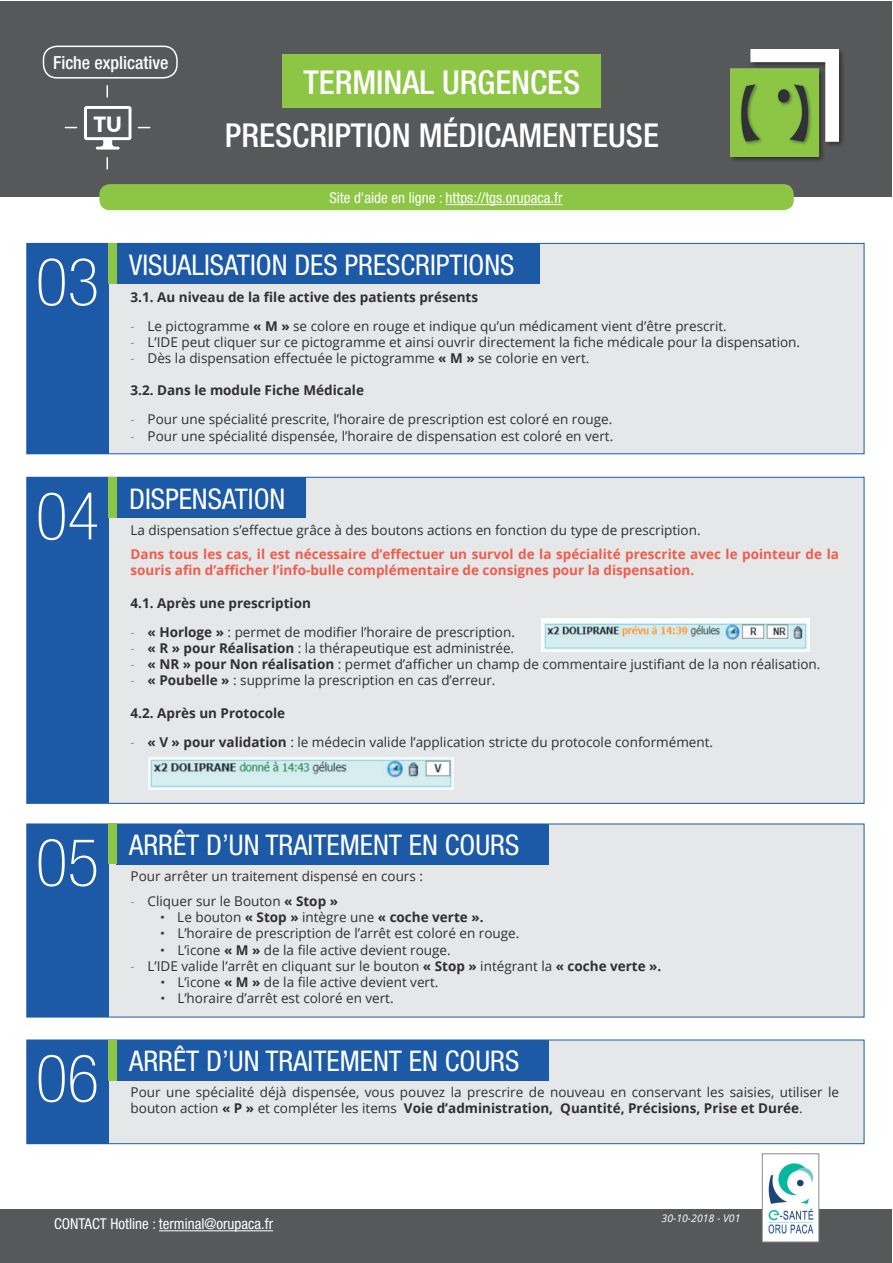
<style>
.page{position:relative;width:893px;height:1263px;background:#fff}
.page>*{position:absolute;margin:0;border:0;box-sizing:border-box;transform-origin:0 0}
.t1{font:100 condensed 66px "Helvetica Neue";color:#fff}
.t2{font:500 condensed 33px "Helvetica Neue";color:#fff}
.t3{font:condensed 28.5px "Helvetica Neue";color:#fff}
.t4{font:900 21px "Lato";color:#fff}
.t5{font:500 condensed 18px "Helvetica Neue";color:#fff}
.t6{font:condensed 15px "Helvetica Neue";color:#fff}
.t7{font:13.5px/16.2px "Open Sans";color:#312f30}
.t8{font:700 13.5px/16.2px "Open Sans";color:#f15c4b}
.t9{font:700 13.5px "Open Sans";color:#312f30}
.t10{font:italic 10.5px "Open Sans";color:#fff}
.s1{font-family:"Helvetica Neue";font-weight:100;font-stretch:condensed}
.s2{font-weight:700}
</style>
<div class="page">
<div style="left:0;top:1px;width:892px;height:196px;background:#57585a"></div>
<div style="left:0;top:1210px;width:892px;height:53px;background:#57585a"></div>
<div style="left:729px;top:48px;width:116px;height:116px;background:#231f20;opacity:.75"></div>
<img style="left:730px;top:50px;width:108px;height:106px">
<div style="left:99px;top:184px;width:695px;height:26px;background:#8dc644;border-radius:10px"></div>
<hr style="left:446px;top:204px;width:116px;height:1px;background:#fff">
<div style="left:43px;top:46px;width:135px;height:33px;border:2px solid #fff;border-radius:14px"></div>
<hr style="left:159px;top:1230px;width:114px;height:1px;background:#fff">
<div style="left:762px;top:1154px;width:57px;height:88px;background:#fff"></div>
<img style="left:768px;top:1163px;width:45px;height:70px">
<div style="left:762px;top:1153px;width:57px;height:89px;border:1px solid #87898c"></div>
<svg style="left:65px;top:127px;width:12px;height:1px"></svg>
<svg style="left:138px;top:127px;width:12px;height:1px"></svg>
<div style="left:26px;top:243px;width:838px;height:211px;background:#e6e7e9"></div>
<div style="left:26px;top:477px;width:838px;height:327px;background:#e6e7e9;border:1px solid #1c5aa7"></div>
<div style="left:26px;top:824px;width:838px;height:193px;background:#e6e7e9"></div>
<div style="left:26px;top:1040px;width:838px;height:104px;background:#e6e7e9;border:1px solid #1c5aa7"></div>
<div style="left:27px;top:243px;width:81px;height:211px;background:#1c5aa7"></div>
<div style="left:27px;top:478px;width:81px;height:325px;background:#1c5aa7"></div>
<div style="left:27px;top:824px;width:81px;height:193px;background:#1c5aa7"></div>
<div style="left:27px;top:1040px;width:81px;height:104px;background:#1c5aa7"></div>
<div style="left:116px;top:243px;width:424px;height:41px;background:#1c5aa7"></div>
<div style="left:116px;top:477px;width:190px;height:41px;background:#1c5aa7"></div>
<div style="left:116px;top:824px;width:433px;height:40px;background:#1c5aa7"></div>
<div style="left:116px;top:1040px;width:433px;height:40px;background:#1c5aa7"></div>
<div style="left:108px;top:243px;width:8px;height:41px;background:#8dc644"></div>
<div style="left:108px;top:477px;width:8px;height:41px;background:#8dc644"></div>
<div style="left:108px;top:824px;width:8px;height:40px;background:#8dc644"></div>
<div style="left:108px;top:1040px;width:8px;height:40px;background:#8dc644"></div>
<svg style="left:84px;top:106px;width:47px;height:44px"></svg>
<div style="left:283px;top:54px;width:318px;height:54px;background:#8dc644"></div>
<img style="left:541px;top:619px;width:268px;height:32px">
<img style="left:148px;top:757px;width:306px;height:33px">
<h3 class="t5" style="left:53px;top:52px;width:117px">Fiche explicative</h3>
<h2 class="t2" style="left:304px;top:62px;width:278px">TERMINAL URGENCES</h2>
<h3 class="t4" style="left:93px;top:108px;width:30px">TU</h3>
<h2 class="t2" style="left:225px;top:116px;width:435px">PRESCRIPTION MÉDICAMENTEUSE</h2>
<h1 class="t1" style="left:36px;top:245px;width:65px">03</h1>
<h1 class="t1" style="left:36px;top:479px;width:65px">04</h1>
<p class="t6" style="left:329px;top:189px;width:235px">Site d'aide en ligne : https://tgs.orupaca.fr</p>
<h3 class="t3" style="left:129px;top:248px;width:387px">VISUALISATION DES PRESCRIPTIONS</h3>
<p class="t9" style="left:131px;top:287px;width:349px">3.1. Au niveau de la file active des patients présents</p>
<p class="t7" style="left:131px;top:317px;width:598px"><span class="s1">-</span> Le pictogramme <span class="s2">« M »</span> se colore en rouge et indique qu’un médicament vient d’être prescrit.</p>
<p class="t7" style="left:131px;top:333px;width:671px"><span class="s1">-</span> L’IDE peut cliquer sur ce pictogramme et ainsi ouvrir directement la fiche médicale pour la dispensation.</p>
<p class="t7" style="left:131px;top:350px;width:460px"><span class="s1">-</span> Dès la dispensation effectuée le pictogramme <span class="s2">« M »</span> se colorie en vert.</p>
<p class="t9" style="left:131px;top:381px;width:235px">3.2. Dans le module Fiche Médicale</p>
<p class="t7" style="left:131px;top:411px;width:483px"><span class="s1">-</span> Pour une spécialité prescrite, l’horaire de prescription est coloré en rouge.</p>
<p class="t7" style="left:131px;top:427px;width:484px"><span class="s1">-</span> Pour une spécialité dispensée, l’horaire de dispensation est coloré en vert.</p>
<h3 class="t3" style="left:129px;top:482px;width:158px">DISPENSATION</h3>
<p class="t7" style="left:131px;top:521px;width:572px">La dispensation s’effectue grâce à des boutons actions en fonction du type de prescription.</p>
<p class="t8" style="left:131px;top:546px;width:710px">Dans tous les cas, il est nécessaire d’effectuer un survol de la spécialité prescrite avec le pointeur de la souris afin d’afficher l’info-bulle complémentaire de consignes pour la dispensation.</p>
<p class="t9" style="left:131px;top:593px;width:182px">4.1. Après une prescription</p>
<p class="t7" style="left:131px;top:623px;width:386px"><span class="s1">-</span> <span class="s2">« Horloge »</span> : permet de modifier l’horaire de prescription.</p>
<p class="t7" style="left:131px;top:640px;width:385px"><span class="s1">-</span> <span class="s2">« R » pour Réalisation</span> : la thérapeutique est administrée.</p>
<p class="t7" style="left:131px;top:656px;width:691px"><span class="s1">-</span> <span class="s2">« NR » pour Non réalisation</span> : permet d’afficher un champ de commentaire justifiant de la non réalisation.</p>
<p class="t7" style="left:131px;top:672px;width:366px"><span class="s1">-</span> <span class="s2">« Poubelle »</span> : supprime la prescription en cas d’erreur.</p>
<p class="t9" style="left:131px;top:703px;width:156px">4.2. Après un Protocole</p>
<p class="t7" style="left:131px;top:733px;width:584px"><span class="s1">-</span> <span class="s2">« V » pour validation</span> : le médecin valide l’application stricte du protocole conformément.</p>
<h1 class="t1" style="left:36px;top:825px;width:65px">05</h1>
<h1 class="t1" style="left:36px;top:1041px;width:65px">06</h1>
<h3 class="t3" style="left:129px;top:829px;width:392px">ARRÊT D’UN TRAITEMENT EN COURS</h3>
<p class="t7" style="left:131px;top:868px;width:294px">Pour arrêter un traitement dispensé en cours :</p>
<p class="t7" style="left:177px;top:892px;width:344px;text-indent:-47px"><span class="s1">-</span> Cliquer sur le Bouton <span class="s2">« Stop »<br></span>Le bouton <span class="s2">« Stop »</span> intègre une <span class="s2">« coche verte ».<br></span>L’horaire de prescription de l’arrêt est coloré en rouge.<br>L’icone <span class="s2">« M »</span> de la file active devient rouge.</p>
<p class="t7" style="left:177px;top:957px;width:486px;text-indent:-47px"><span class="s1">-</span> L’IDE valide l’arrêt en cliquant sur le bouton <span class="s2">« Stop »</span> intégrant la <span class="s2">« coche verte ».<br></span>L’icone <span class="s2">« M »</span> de la file active devient vert.<br>L’horaire d’arrêt est coloré en vert.</p>
<h3 class="t3" style="left:129px;top:1045px;width:392px">ARRÊT D’UN TRAITEMENT EN COURS</h3>
<p class="t7" style="left:131px;top:1084px;width:710px">Pour une spécialité déjà dispensée, vous pouvez la prescrire de nouveau en conservant les saisies, utiliser le bouton action <span class="s2">« P »</span> et compléter les items <span class="s2">Voie d’administration, Quantité, Précisions, Prise et Durée</span>.</p>
<p class="t6" style="left:54px;top:1215px;width:221px">CONTACT Hotline : terminal@orupaca.fr</p>
<p class="t10" style="left:662px;top:1211px;width:80px">30-10-2018 - V01</p>
</div>
